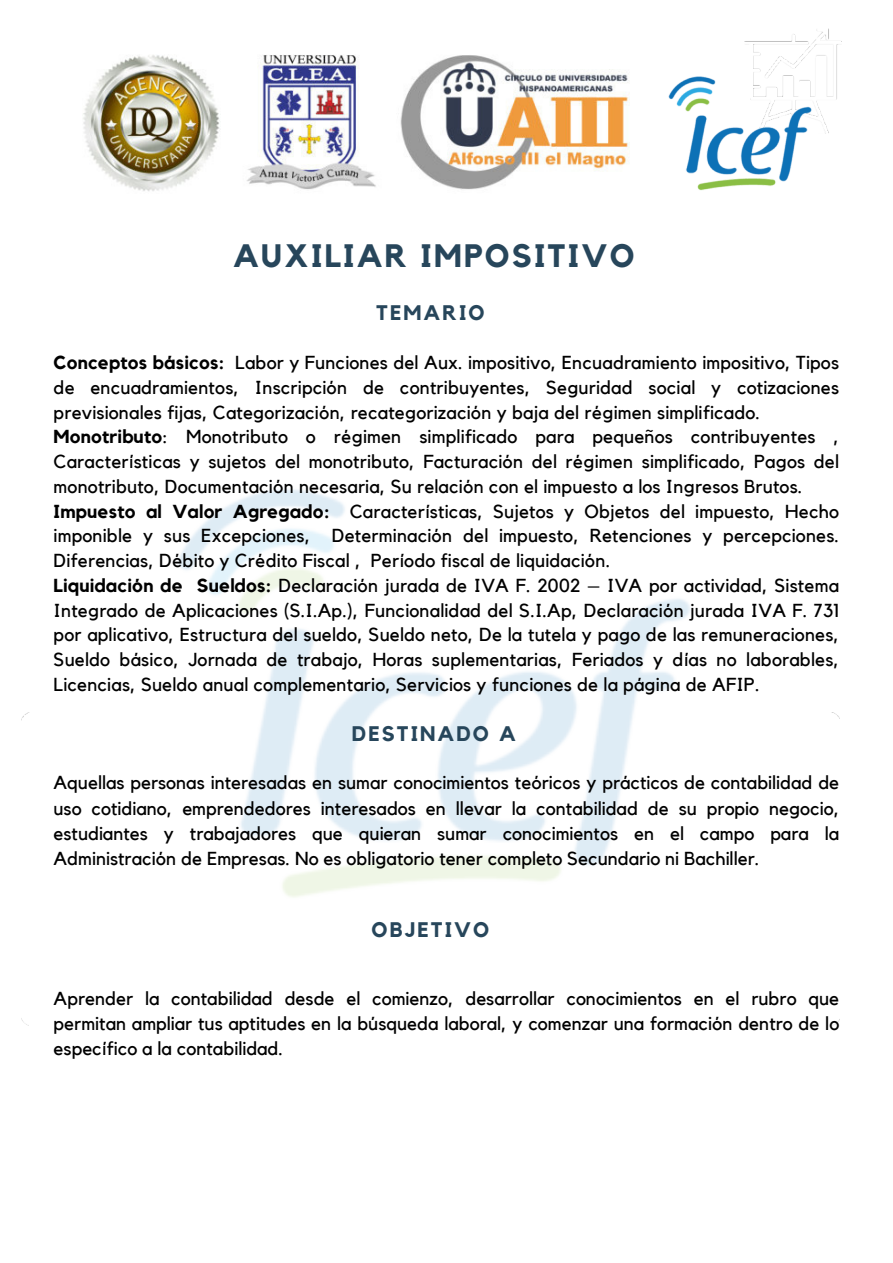
<style>
.page{position:relative;width:893px;height:1263px;background:#fff}
.page>*{position:absolute;margin:0;border:0;box-sizing:border-box;transform-origin:0 0}
.t1{font:700 32.33px "Kollektif";letter-spacing:.07em;color:#27465b}
.t2{font:700 21px "Kollektif";letter-spacing:.1em;color:#27465b}
.t3{font:18.75px/24.8px "Kollektif";letter-spacing:.01em;color:#000;text-align:justify}
.s1{font-weight:700}
</style>
<div class="page">
<img style="left:83px;top:55px;width:547px;height:136px">
<img style="left:668px;top:32px;width:171px;height:159px">
<img style="left:178px;top:489px;width:512px;height:408px">
<p class="t1" style="left:233px;top:241px;width:403px">AUXILIAR IMPOSITIVO</p>
<p class="t2" style="left:376px;top:303px;width:110px">TEMARIO</p>
<p class="t3" style="left:54px;top:351px;width:787px"><span class="s1">Conceptos básicos:</span> Labor y Funciones del Aux. impositivo, Encuadramiento impositivo, Tipos de encuadramientos, Inscripción de contribuyentes, Seguridad social y cotizaciones previsionales fijas, Categorización, recategorización y baja del régimen simplificado.</p>
<p class="t3" style="left:54px;top:425px;width:787px"><span class="s1">Monotributo</span>: Monotributo o régimen simplificado para pequeños contribuyentes , Características y sujetos del monotributo, Facturación del régimen simplificado, Pagos del monotributo, Documentación necesaria, Su relación con el impuesto a los Ingresos Brutos.</p>
<p class="t3" style="left:54px;top:499px;width:787px"><span class="s1">Impuesto al Valor Agregado:</span> Características, Sujetos y Objetos del impuesto, Hecho imponible y sus Excepciones, Determinación del impuesto, Retenciones y percepciones.<br>Diferencias, Débito y Crédito Fiscal , Período fiscal de liquidación.</p>
<p class="t3" style="left:54px;top:574px;width:787px"><span class="s1">Liquidación de Sueldos:</span> Declaración jurada de IVA F. 2002 – IVA por actividad, Sistema Integrado de Aplicaciones (S.I.Ap.), Funcionalidad del S.I.Ap, Declaración jurada IVA F. 731 por aplicativo, Estructura del sueldo, Sueldo neto, De la tutela y pago de las remuneraciones, Sueldo básico, Jornada de trabajo, Horas suplementarias, Feriados y días no laborables, Licencias, Sueldo anual complementario, Servicios y funciones de la página de AFIP.</p>
<p class="t2" style="left:352px;top:724px;width:165px">DESTINADO A</p>
<p class="t3" style="left:53px;top:771px;width:787px;line-height:25.3px">Aquellas personas interesadas en sumar conocimientos teóricos y prácticos de contabilidad de uso cotidiano, emprendedores interesados en llevar la contabilidad de su propio negocio, estudiantes y trabajadores que quieran sumar conocimientos en el campo para la Administración de Empresas. No es obligatorio tener completo Secundario ni Bachiller.</p>
<p class="t2" style="left:371px;top:920px;width:119px">OBJETIVO</p>
<p class="t3" style="left:54px;top:986px;width:787px;line-height:25.3px">Aprender la contabilidad desde el comienzo, desarrollar conocimientos en el rubro que permitan ampliar tus aptitudes en la búsqueda laboral, y comenzar una formación dentro de lo específico a la contabilidad.</p>
</div>
